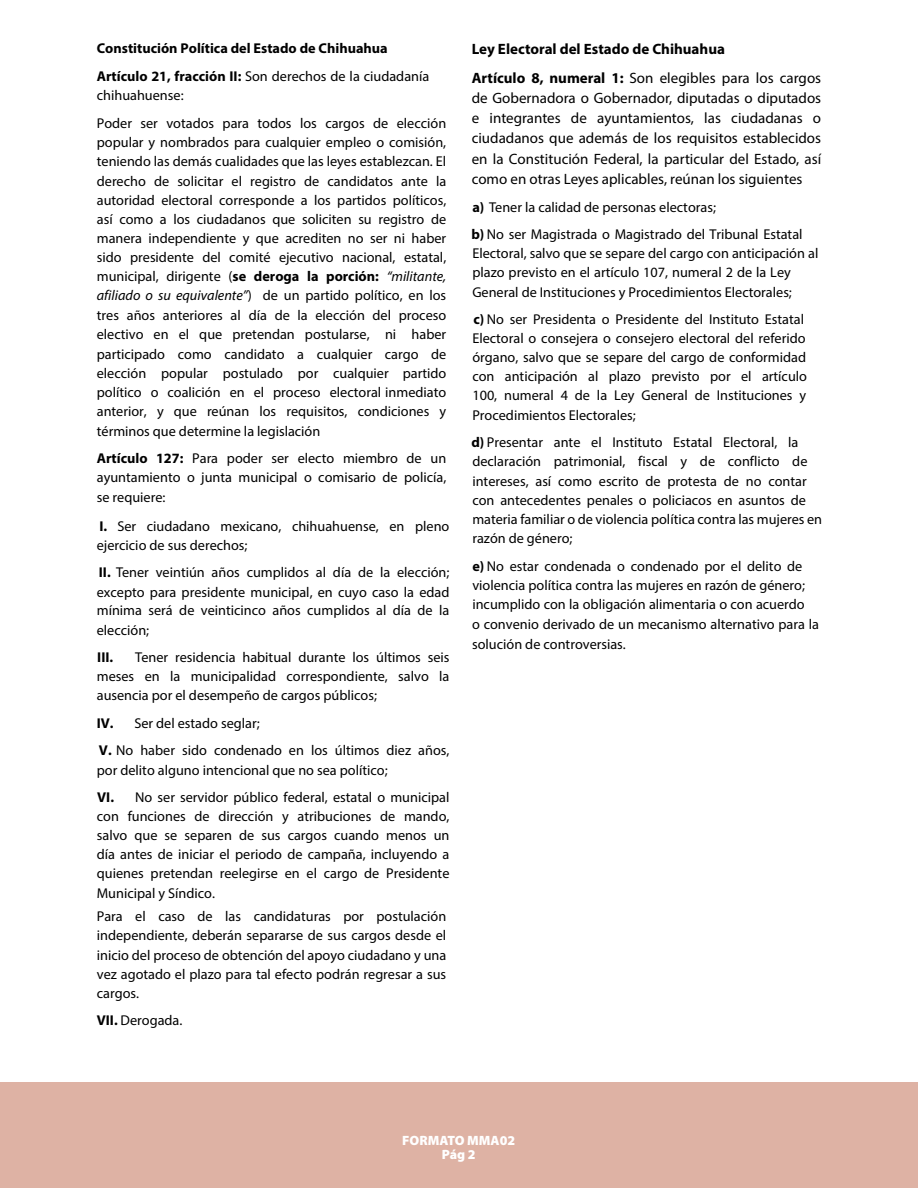
<style>
.page{position:relative;width:918px;height:1188px;background:#fff}
.page>*{position:absolute;margin:0;border:0;box-sizing:border-box;transform-origin:0 0}
.t1{font:15px/20.2px "Myriad Pro";color:#000;text-align:justify}
.t2{font:700 15px/28.8px "Myriad Pro";color:#000}
.t3{font:14.25px/19.2px "Myriad Pro";color:#000}
.t4{font:700 14.25px/27.6px "Myriad Pro";color:#000}
.t5{font:900 13.5px/13.5px "Myriad Pro";color:#fff;text-align:center}
.s1{font-weight:400}
.s2{font-weight:700}
.s3{font-style:italic}
</style>
<div class="page">
<div style="left:0;top:1083px;width:918px;height:105px;background:#deb2a4"></div>
<p class="t4" style="left:97px;top:34px;width:334px">Constitución Política del Estado de Chihuahua<br>Artículo 21, fracción II: <span class="s1">Son derechos de la ciudadanía</span></p>
<p class="t3" style="left:97px;top:81px;width:351px;line-height:27.8px">chihuahuense:<br>Poder ser votados para todos los cargos de elección</p>
<p class="t3" style="left:97px;top:132px;width:351px;text-align:justify">popular y nombrados para cualquier empleo o comisión, teniendo las demás cualidades que las leyes establezcan. El derecho de solicitar el registro de candidatos ante la autoridad electoral corresponde a los partidos políticos, así como a los ciudadanos que soliciten su registro de manera independiente y que acrediten no ser ni haber sido presidente del comité ejecutivo nacional, estatal, municipal, dirigente (<span class="s2">se deroga la porción:</span> <span class="s3">“militante, afiliado o su equivalente”</span>) de un partido político, en los tres años anteriores al día de la elección del proceso electivo en el que pretendan postularse, ni haber participado como candidato a cualquier cargo de elección popular postulado por cualquier partido político o coalición en el proceso electoral inmediato anterior, y que reúnan los requisitos, condiciones y términos que determine la legislación</p>
<p class="t3" style="left:97px;top:449px;width:351px;text-align:justify"><span class="s2">Artículo 127:</span> Para poder ser electo miembro de un ayuntamiento o junta municipal o comisario de policía, se requiere:</p>
<p class="t3" style="left:97px;top:516px;width:354px"><span class="s2">I.</span> Ser ciudadano mexicano, chihuahuense, en pleno ejercicio de sus derechos;</p>
<p class="t3" style="left:97px;top:562px;width:354px;text-align:justify"><span class="s2">II.</span> Tener veintiún años cumplidos al día de la elección; excepto para presidente municipal, en cuyo caso la edad mínima será de veinticinco años cumplidos al día de la elección;</p>
<p class="t4" style="left:97px;top:643px;width:17px">III.</p>
<p class="t3" style="left:97px;top:647px;width:354px;text-align:justify;text-indent:38px">Tener residencia habitual durante los últimos seis meses en la municipalidad correspondiente, salvo la ausencia por el desempeño de cargos públicos;</p>
<p class="t3" style="left:97px;top:710px;width:354px;line-height:27.2px"><span class="s2">IV.</span> Ser del estado seglar;<br><span class="s2">V.</span> No haber sido condenado en los últimos diez años,</p>
<p class="t3" style="left:97px;top:756px;width:354px;line-height:27.2px">por delito alguno intencional que no sea político;<br><span class="s2">VI.</span> No ser servidor público federal, estatal o municipal</p>
<p class="t3" style="left:97px;top:806px;width:354px;text-align:justify">con funciones de dirección y atribuciones de mando, salvo que se separen de sus cargos cuando menos un día antes de iniciar el periodo de campaña, incluyendo a quienes pretendan reelegirse en el cargo de Presidente Municipal y Síndico.</p>
<p class="t3" style="left:97px;top:907px;width:351px;text-align:justify">Para el caso de las candidaturas por postulación independiente, deberán separarse de sus cargos desde el inicio del proceso de obtención del apoyo ciudadano y una vez agotado el plazo para tal efecto podrán regresar a sus cargos.</p>
<p class="t3" style="left:97px;top:1011px;width:87px"><span class="s2">VII.</span> Derogada.</p>
<p class="t2" style="left:472px;top:34px;width:351px">Ley Electoral del Estado de Chihuahua<br>Artículo 8, numeral 1: <span class="s1">Son elegibles para los cargos</span></p>
<p class="t1" style="left:472px;top:87px;width:351px">de Gobernadora o Gobernador, diputadas o diputados e integrantes de ayuntamientos, las ciudadanas o ciudadanos que además de los requisitos establecidos en la Constitución Federal, la particular del Estado, así como en otras Leyes aplicables, reúnan los siguientes</p>
<p class="t3" style="left:471px;top:193px;width:333px;line-height:27.2px"><span class="s2">a)</span> Tener la calidad de personas electoras;<br><span class="s2">b)</span> No ser Magistrada o Magistrado del Tribunal Estatal</p>
<p class="t3" style="left:472px;top:243px;width:348px">Electoral, salvo que se separe del cargo con anticipación al plazo previsto en el artículo 107, numeral 2 de la Ley<br>General de Instituciones y Procedimientos Electorales;</p>
<p class="t3" style="left:472px;top:309px;width:336px"><span class="s2">c)</span> No ser Presidenta o Presidente del Instituto Estatal Electoral o consejera o consejero electoral del referido órgano, salvo que se separe del cargo de conformidad con anticipación al plazo previsto por el artículo 100, numeral 4 de la Ley General de Instituciones y Procedimientos Electorales;</p>
<p class="t3" style="left:471px;top:433px;width:352px"><span class="s2">d)</span> Presentar ante el Instituto Estatal Electoral, la declaración patrimonial, fiscal y de conflicto de intereses, así como escrito de protesta de no contar con antecedentes penales o policiacos en asuntos de materia familiar o de violencia política contra las mujeres en razón de género;</p>
<p class="t3" style="left:472px;top:556px;width:348px"><span class="s2">e)</span> No estar condenada o condenado por el delito de violencia política contra las mujeres en razón de género; incumplido con la obligación alimentaria o con acuerdo<br>o convenio derivado de un mecanismo alternativo para la solución de controversias.</p>
<p class="t5" style="left:402px;top:1134px;width:114px">FORMATO MMA02<br>Pág 2</p>
</div>
